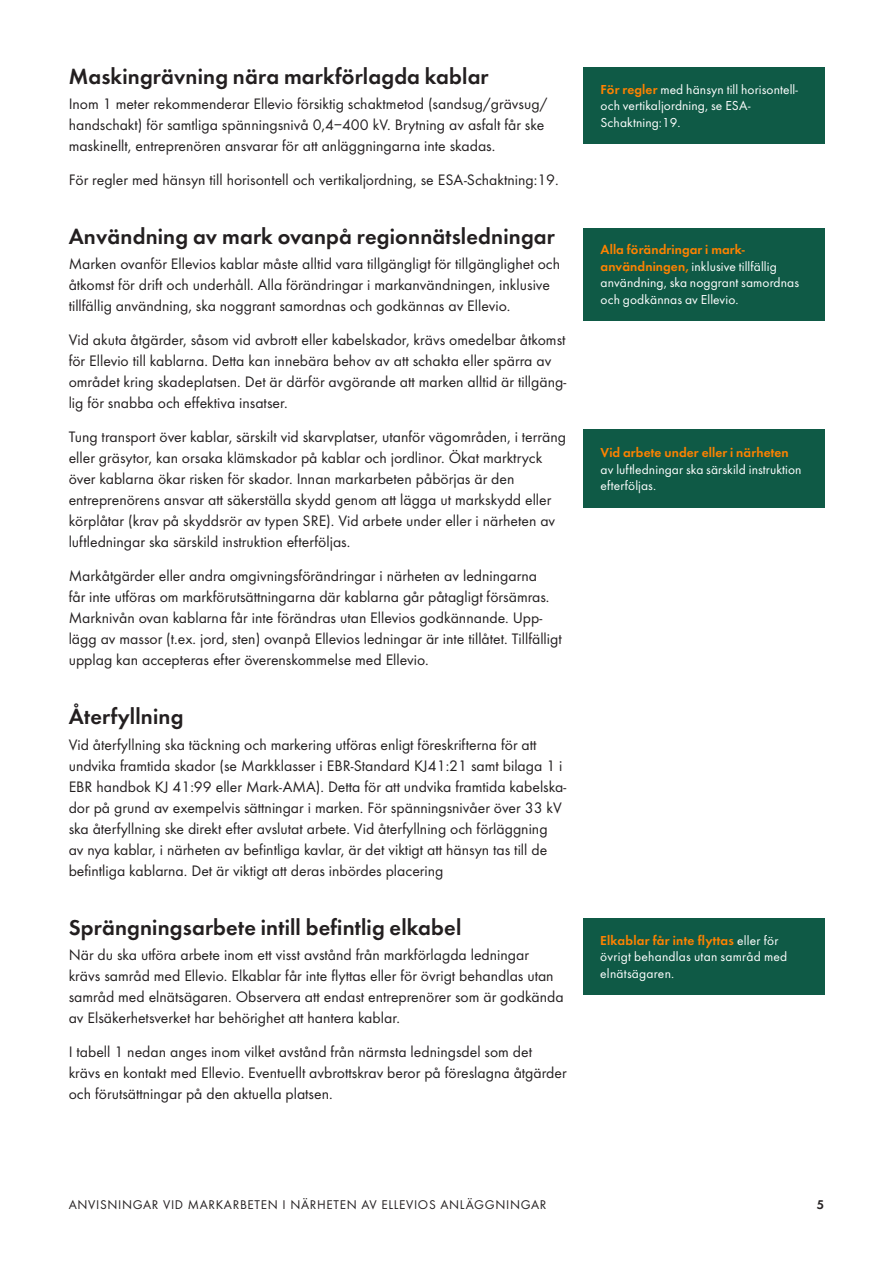
<style>
.page{position:relative;width:893px;height:1263px;background:#fff}
.page>*{position:absolute;margin:0;border:0;box-sizing:border-box;transform-origin:0 0}
.t1{font:600 22.5px "Futura EF";letter-spacing:.005em;color:#231f20}
.t2{font:15.75px/21px "Futura EF";color:#231f20}
.t3{font:13.5px/16.5px "Futura EF";letter-spacing:.01em;color:#fff}
.t4{font:600 13.5px "Futura EF";letter-spacing:.01em;color:#ff8200}
.t5{font:13.2px "Futura EF";letter-spacing:.05em;color:#231f20}
.t6{font:600 13.2px "Futura EF";color:#231f20}
.s1{font-weight:600;color:#ff8200}
</style>
<div class="page">
<div style="left:584px;top:67px;width:241px;height:77px;background:#0f5a46"></div>
<div style="left:584px;top:228px;width:241px;height:93px;background:#0f5a46"></div>
<div style="left:584px;top:429px;width:241px;height:78px;background:#0f5a46"></div>
<div style="left:583px;top:918px;width:241px;height:77px;background:#0f5a46"></div>
<h1 class="t1" style="left:69px;top:63px;width:422px">Maskingrävning nära markförlagda kablar</h1>
<p class="t2" style="left:69px;top:94px;width:480px">Inom 1 meter rekommenderar Ellevio försiktig schaktmetod (sandsug/grävsug/ handschakt) för samtliga spänningsnivå 0,4–400 kV. Brytning av asfalt får ske maskinellt, entreprenören ansvarar för att anläggningarna inte skadas.</p>
<p class="t2" style="left:69px;top:169px;width:492px">För regler med hänsyn till horisontell och vertikaljordning, se ESA-Schaktning:19.</p>
<h1 class="t1" style="left:69px;top:223px;width:488px">Användning av mark ovanpå regionnätsledningar</h1>
<p class="t2" style="left:69px;top:254px;width:493px">Marken ovanför Ellevios kablar måste alltid vara tillgängligt för tillgänglighet och åtkomst för drift och underhåll. Alla förändringar i markanvändningen, inklusive tillfällig användning, ska noggrant samordnas och godkännas av Ellevio.</p>
<p class="t2" style="left:69px;top:329px;width:499px">Vid akuta åtgärder, såsom vid avbrott eller kabelskador, krävs omedelbar åtkomst för Ellevio till kablarna. Detta kan innebära behov av att schakta eller spärra av området kring skadeplatsen. Det är därför avgörande att marken alltid är tillgäng&shy;lig för snabba och effektiva insatser.</p>
<p class="t2" style="left:69px;top:426px;width:499px">Tung transport över kablar, särskilt vid skarvplatser, utanför vägområden, i terräng eller gräsytor, kan orsaka klämskador på kablar och jordlinor. Ökat marktryck över kablarna ökar risken för skador. Innan markarbeten påbörjas är den entreprenörens ansvar att säkerställa skydd genom att lägga ut markskydd eller körplåtar (krav på skyddsrör av typen SRE). Vid arbete under eller i närheten av luftledningar ska särskild instruktion efterföljas.</p>
<p class="t2" style="left:69px;top:565px;width:495px">Markåtgärder eller andra omgivningsförändringar i närheten av ledningarna<br>får inte utföras om markförutsättningarna där kablarna går påtagligt försämras.<br>Marknivån ovan kablarna får inte förändras utan Ellevios godkännande. Upp&shy;lägg av massor (t.ex. jord, sten) ovanpå Ellevios ledningar är inte tillåtet. Tillfälligt upplag kan accepteras efter överenskommelse med Ellevio.</p>
<h1 class="t1" style="left:69px;top:703px;width:116px">Återfyllning</h1>
<p class="t2" style="left:69px;top:734px;width:499px">Vid återfyllning ska täckning och markering utföras enligt föreskrifterna för att undvika framtida skador (se Markklasser i EBR-Standard KJ41:21 samt bilaga 1 i EBR handbok KJ 41:99 eller Mark-AMA). Detta för att undvika framtida kabelska&shy;dor på grund av exempelvis sättningar i marken. För spänningsnivåer över 33 kV ska återfyllning ske direkt efter avslutat arbete. Vid återfyllning och förläggning av nya kablar, i närheten av befintliga kavlar, är det viktigt att hänsyn tas till de befintliga kablarna. Det är viktigt att deras inbördes placering</p>
<h1 class="t1" style="left:69px;top:914px;width:394px">Sprängningsarbete intill befintlig elkabel</h1>
<p class="t2" style="left:69px;top:944px;width:497px">När du ska utföra arbete inom ett visst avstånd från markförlagda ledningar krävs samråd med Ellevio. Elkablar får inte flyttas eller för övrigt behandlas utan samråd med elnätsägaren. Observera att endast entreprenörer som är godkända av Elsäkerhetsverket har behörighet att hantera kablar.</p>
<p class="t2" style="left:69px;top:1041px;width:500px">I tabell 1 nedan anges inom vilket avstånd från närmsta ledningsdel som det krävs en kontakt med Ellevio. Eventuellt avbrottskrav beror på föreslagna åtgärder och förutsättningar på den aktuella platsen.</p>
<p class="t3" style="left:601px;top:81px;width:199px"><span class="s1">För regler</span> med hänsyn till horisontell&shy;och vertikaljordning, se ESA-<br>Schaktning:19.</p>
<p class="t3" style="left:601px;top:241px;width:200px"><span class="s1">Alla förändringar i mark&shy;användningen,</span> inklusive tillfällig användning, ska noggrant samordnas och godkännas av Ellevio.</p>
<p class="t4" style="left:601px;top:445px;width:190px">Vid arbete under eller i närheten</p>
<p class="t3" style="left:601px;top:461px;width:202px">av luftledningar ska särskild instruktion efterföljas.</p>
<p class="t3" style="left:600px;top:932px;width:189px"><span class="s1">Elkablar får inte flyttas</span> eller för övrigt behandlas utan samråd med elnätsägaren.</p>
<p class="t5" style="left:69px;top:1196px;width:479px">ANVISNINGAR VID MARKARBETEN I NÄRHETEN AV ELLEVIOS ANLÄGGNINGAR</p>
<p class="t6" style="left:817px;top:1196px;width:9px">5</p>
</div>
